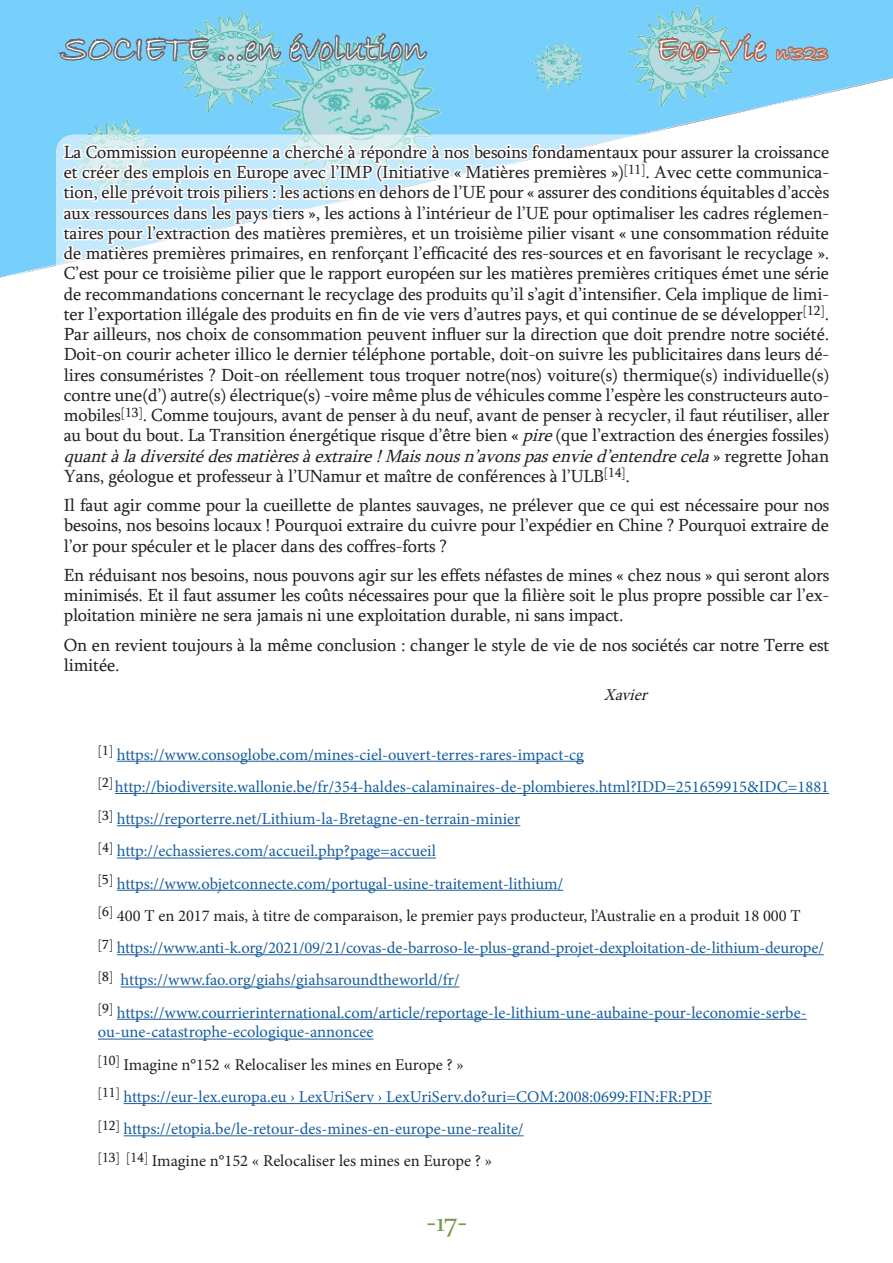
<style>
.page{position:relative;width:893px;height:1263px;background:#fff}
.page>*{position:absolute;margin:0;border:0;box-sizing:border-box;transform-origin:0 0}
.t1{font:36px "Bradley Hand ITC";color:#fff}
.t2{font:27px "Constantia";color:#769b50}
.t3{font:18px/20.2px "Sylfaen";letter-spacing:-.01em;color:#231f20;text-align:justify}
.t4{font:16.5px/19.8px "Minion Pro";color:#175d9e}
.t5{font:16.5px "Minion Pro";color:#231f20}
.t6{font:italic 16.5px "Minion Pro";color:#231f20}
.s1{font-size:21px}
.s2{font-style:italic}
</style>
<div class="page">
<img style="left:1px;top:0;width:892px;height:1105px">
<img style="left:0;top:0;width:1px;height:1260px">
<hr style="left:117px;top:761px;width:467px;height:1px;background:#175d9e">
<hr style="left:115px;top:793px;width:714px;height:1px;background:#175d9e">
<hr style="left:117px;top:825px;width:403px;height:1px;background:#175d9e">
<hr style="left:117px;top:857px;width:319px;height:1px;background:#175d9e">
<hr style="left:117px;top:890px;width:446px;height:1px;background:#175d9e">
<hr style="left:117px;top:954px;width:707px;height:1px;background:#175d9e">
<hr style="left:121px;top:986px;width:338px;height:1px;background:#175d9e">
<hr style="left:117px;top:1019px;width:690px;height:1px;background:#175d9e">
<hr style="left:98px;top:1039px;width:276px;height:1px;background:#175d9e">
<hr style="left:124px;top:1103px;width:588px;height:1px;background:#175d9e">
<hr style="left:124px;top:1135px;width:399px;height:1px;background:#175d9e">
<svg style="left:60px;top:114px;width:773px;height:567px"></svg>
<svg style="left:96px;top:741px;width:19px;height:84px"></svg>
<svg style="left:96px;top:833px;width:19px;height:32px"></svg>
<svg style="left:96px;top:872px;width:19px;height:21px"></svg>
<svg style="left:96px;top:904px;width:19px;height:82px"></svg>
<svg style="left:96px;top:1000px;width:54px;height:137px"></svg>
<svg style="left:24px;top:16px;width:405px;height:87px;background:#7fc5de"></svg>
<svg style="left:656px;top:11px;width:174px;height:72px;background:#8ac2d7"></svg>
<p class="t1" style="left:62px;top:26px;width:366px">SOCIETE ...en évolution</p>
<p class="t1" style="left:657px;top:26px;width:173px">Eco-Vie <span class="s1">n°323</span></p>
<p class="t3" style="left:64px;top:141px;width:767px">La Commission européenne a cherché à répondre à nos besoins fondamentaux pour assurer la croissance et créer des emplois en Europe avec l’IMP (Initiative « Matières premières »)<sup>[11]</sup>. Avec cette communica&shy;tion, elle prévoit trois piliers : les actions en dehors de l’UE pour « assurer des conditions équitables d’accès aux ressources dans les pays tiers », les actions à l’intérieur de l’UE pour optimaliser les cadres réglemen&shy;taires pour l’extraction des matières premières, et un troisième pilier visant « une consommation réduite de matières premières primaires, en renforçant l’efficacité des res-sources et en favorisant le recyclage ».<br>C’est pour ce troisième pilier que le rapport européen sur les matières premières critiques émet une série de recommandations concernant le recyclage des produits qu’il s’agit d’intensifier. Cela implique de limi&shy;ter l’exportation illégale des produits en fin de vie vers d’autres pays, et qui continue de se développer<sup>[12]</sup>.<br>Par ailleurs, nos choix de consommation peuvent influer sur la direction que doit prendre notre société.<br>Doit-on courir acheter illico le dernier téléphone portable, doit-on suivre les publicitaires dans leurs dé&shy;lires consuméristes ? Doit-on réellement tous troquer notre(nos) voiture(s) thermique(s) individuelle(s) contre une(d’) autre(s) électrique(s) -voire même plus de véhicules comme l’espère les constructeurs auto&shy;mobiles<sup>[13]</sup>. Comme toujours, avant de penser à du neuf, avant de penser à recycler, il faut réutiliser, aller au bout du bout. La Transition énergétique risque d’être bien « <span class="s2">pire</span>(que l’extraction des énergies fossiles) <span class="s2">quantàladiversitédesmatièresàextraire!Maisnousn’avonspasenvied’entendrecela</span>» r e g r e t t e J o h a n Yans, géologue et professeur à l’UNamur et maître de conférences à l’ULB<sup>[14]</sup>.</p>
<p class="t3" style="left:64px;top:495px;width:767px">Il faut agir comme pour la cueillette de plantes sauvages, ne prélever que ce qui est nécessaire pour nos besoins, nos besoins locaux ! Pourquoi extraire du cuivre pour l’expédier en Chine ? Pourquoi extraire de l’or pour spéculer et le placer dans des coffres-forts ?</p>
<p class="t3" style="left:64px;top:564px;width:767px">En réduisant nos besoins, nous pouvons agir sur les effets néfastes de mines « chez nous » qui seront alors minimisés. Et il faut assumer les coûts nécessaires pour que la filière soit le plus propre possible car l’ex&shy;ploitation minière ne sera jamais ni une exploitation durable, ni sans impact.</p>
<p class="t3" style="left:64px;top:634px;width:767px">On en revient toujours à la même conclusion : changer le style de vie de nos sociétés car notre Terre est limitée.</p>
<p class="t6" style="left:604px;top:683px;width:50px">Xavier</p>
<p class="t4" style="left:98px;top:744px;width:488px"><sup>[1]</sup> https://www.consoglobe.com/mines-ciel-ouvert-terres-rares-impact-cg</p>
<p class="t4" style="left:98px;top:777px;width:733px"><sup>[2]</sup>http://biodiversite.wallonie.be/fr/354-haldes-calaminaires-de-plombieres.html?IDD=251659915&amp;IDC=1881</p>
<p class="t4" style="left:98px;top:809px;width:424px"><sup>[3]</sup> https://reporterre.net/Lithium-la-Bretagne-en-terrain-minier</p>
<p class="t4" style="left:98px;top:841px;width:340px"><sup>[4]</sup> http://echassieres.com/accueil.php?page=accueil</p>
<p class="t4" style="left:98px;top:873px;width:467px"><sup>[5]</sup> https://www.objetconnecte.com/portugal-usine-traitement-lithium/</p>
<p class="t5" style="left:98px;top:904px;width:704px"><sup>[6]</sup> 400 T en 2017 mais, à titre de comparaison, le premier pays producteur, l’Australie en a produit 18 000 T</p>
<p class="t4" style="left:98px;top:938px;width:727px"><sup>[7]</sup> https://www.anti-k.org/2021/09/21/covas-de-barroso-le-plus-grand-projet-dexploitation-de-lithium-deurope/</p>
<p class="t4" style="left:98px;top:970px;width:363px"><sup>[8]</sup> https://www.fao.org/giahs/giahsaroundtheworld/fr/</p>
<p class="t4" style="left:98px;top:1002px;width:710px"><sup>[9]</sup> https://www.courrierinternational.com/article/reportage-le-lithium-une-aubaine-pour-leconomie-serbe&shy;ou-une-catastrophe-ecologique-annoncee</p>
<p class="t5" style="left:98px;top:1053px;width:368px"><sup>[10]</sup> Imagine n°152 « Relocaliser les mines en Europe ? »</p>
<p class="t4" style="left:98px;top:1087px;width:615px"><sup>[11]</sup> https://eur-lex.europa.eu › LexUriServ › LexUriServ.do?uri=COM:2008:0699:FIN:FR:PDF</p>
<p class="t4" style="left:98px;top:1119px;width:427px"><sup>[12]</sup> https://etopia.be/le-retour-des-mines-en-europe-une-realite/</p>
<p class="t5" style="left:98px;top:1150px;width:396px"><sup>[13]</sup> <sup>[14]</sup> Imagine n°152 « Relocaliser les mines en Europe ? »</p>
<p class="t2" style="left:426px;top:1203px;width:42px">-17-</p>
</div>
